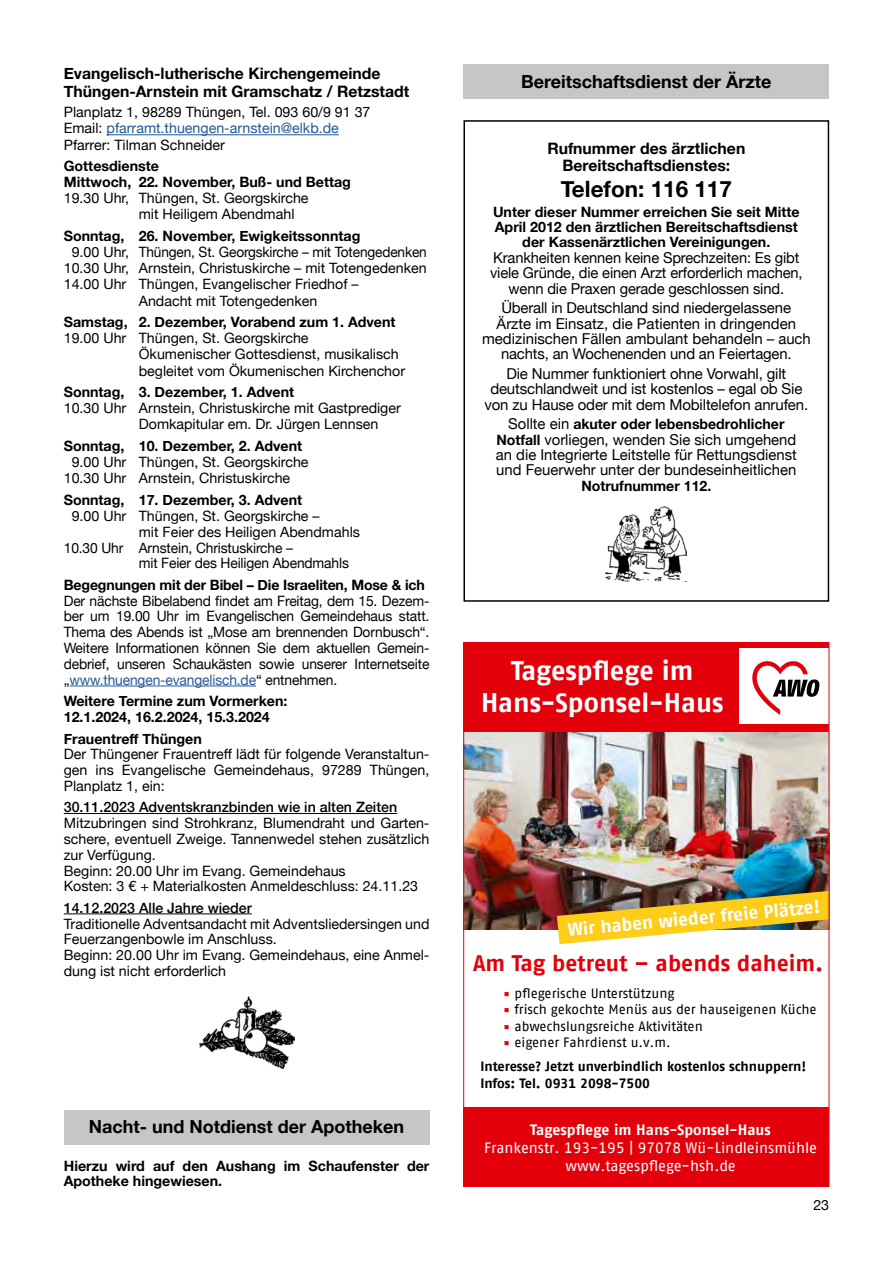
<style>
.page{position:relative;width:893px;height:1263px;background:#fff}
.page>*{position:absolute;margin:0;border:0;box-sizing:border-box;transform-origin:0 0}
.t1{font:700 27px/32.4px "AWO Fago Office";color:#fff;text-align:center}
.t2{font:700 22.5px "AWO Fago Office";color:#e3000b}
.t3{font:700 22.5px "Helvetica Neue";color:#000}
.t4{font:700 18.3px "AWO Fago Office";color:#fff}
.t5{font:700 18px "Helvetica Neue";color:#000}
.t6{font:700 15.75px/17.7px "Helvetica Neue";color:#000}
.t7{font:15px/15.3px "Helvetica Neue";letter-spacing:-.01em;color:#000;text-align:center}
.t8{font:15px/18px "AWO Fago Office";color:#fff;text-align:center}
.t9{font:700 15px "AWO Fago Office";color:#fff}
.t10{font:14.25px/15.8px "Helvetica Neue";color:#000}
.t11{font:700 14.25px/16.2px "Helvetica Neue";color:#000}
.t12{font:500 14.25px "Helvetica Neue";color:#000}
.t13{font:13.5px/16.2px "AWO Fago Office";color:#000}
.t14{font:700 13.5px/16.2px "AWO Fago Office";color:#000}
.s1{color:#22599b}
.s2{font-weight:400;font-size:15px}
.s3{font-weight:700;font-size:14.25px}
</style>
<div class="page">
<hr style="left:107px;top:134px;width:232px;height:1px;background:#22599b">
<hr style="left:70px;top:686px;width:186px;height:1px;background:#22599b">
<hr style="left:64px;top:813px;width:333px;height:1px;background:#000">
<hr style="left:64px;top:913px;width:188px;height:1px;background:#000">
<div style="left:463px;top:65px;width:366px;height:34px;background:#c5c6c6"></div>
<img style="left:606px;top:506px;width:81px;height:76px">
<div style="left:463px;top:120px;width:366px;height:482px;border:2px solid #000"></div>
<div style="left:64px;top:1110px;width:365px;height:34px;background:#c6c6c6"></div>
<img style="left:199px;top:997px;width:95px;height:71px">
<img style="left:465px;top:732px;width:362px;height:197px">
<div style="left:463px;top:642px;width:366px;height:90px;background:#e3000b"></div>
<div style="left:463px;top:1107px;width:366px;height:79px;background:#e3000b"></div>
<img style="left:557px;top:891px;width:270px;height:53px">
<div style="left:739px;top:648px;width:90px;height:76px;background:#fff"></div>
<svg style="left:752px;top:661px;width:67px;height:54px"></svg>
<p class="t6" style="left:64px;top:65px;width:347px">Evangelisch-lutherische Kirchengemeinde<br>Thüngen-Arnstein mit Gramschatz / Retzstadt</p>
<p class="t10" style="left:64px;top:105px;width:308px;line-height:16.2px">Planplatz 1, 98289 Thüngen, Tel. 093 60/9 91 37<br>Email: <span class="s1">pfarramt.thuengen-arnstein@elkb.de<br></span>Pfarrer: Tilman Schneider</p>
<p class="t11" style="left:64px;top:158px;width:289px">Gottesdienste<br>Mittwoch, 22. November, Buß- und Bettag</p>
<p class="t10" style="left:139px;top:191px;width:171px;line-height:16.2px;text-indent:-75px">19.30 Uhr, Thüngen, St. Georgskirche mit Heiligem Abendmahl</p>
<p class="t11" style="left:64px;top:228px;width:298px">Sonntag, 26. November, Ewigkeitssonntag</p>
<p class="t10" style="left:72px;top:245px;width:357px">9.00 Uhr, Thüngen, St. Georgskirche – mit Totengedenken</p>
<p class="t10" style="left:64px;top:261px;width:364px">10.30 Uhr, Arnstein, Christuskirche – mit Totengedenken</p>
<p class="t10" style="left:64px;top:277px;width:296px">14.00 Uhr Thüngen, Evangelischer Friedhof –</p>
<p class="t10" style="left:139px;top:293px;width:180px">Andacht mit Totengedenken</p>
<p class="t11" style="left:64px;top:314px;width:333px">Samstag, 2. Dezember, Vorabend zum 1. Advent</p>
<p class="t10" style="left:139px;top:331px;width:268px;line-height:16.2px;text-indent:-75px">19.00 Uhr Thüngen, St. Georgskirche<br>Ökumenischer Gottesdienst, musikalisch begleitet vom Ökumenischen Kirchenchor</p>
<p class="t11" style="left:64px;top:384px;width:232px">Sonntag, 3. Dezember, 1. Advent</p>
<p class="t10" style="left:139px;top:401px;width:264px;line-height:16.2px;text-indent:-75px">10.30 Uhr Arnstein, Christuskirche mit Gastprediger<br>Domkapitular em. Dr. Jürgen Lennsen</p>
<p class="t11" style="left:64px;top:438px;width:240px">Sonntag, 10. Dezember, 2. Advent</p>
<p class="t10" style="left:64px;top:455px;width:246px;line-height:16.2px;text-indent:8px">9.00 Uhr Thüngen, St. Georgskirche<br>10.30 Uhr Arnstein, Christuskirche</p>
<p class="t11" style="left:64px;top:492px;width:240px">Sonntag, 17. Dezember, 3. Advent</p>
<p class="t10" style="left:72px;top:509px;width:250px">9.00 Uhr Thüngen, St. Georgskirche –</p>
<p class="t10" style="left:139px;top:525px;width:223px">mit Feier des Heiligen Abendmahls</p>
<p class="t10" style="left:64px;top:540px;width:231px">10.30 Uhr Arnstein, Christuskirche –</p>
<p class="t10" style="left:139px;top:556px;width:212px">mit Feier des Heiligen Abendmahls</p>
<p class="t11" style="left:64px;top:577px;width:363px">Begegnungen mit der Bibel – Die Israeliten, Mose &amp; ich</p>
<p class="t10" style="left:64px;top:593px;width:367px;text-align:justify">Der nächste Bibelabend findet am Freitag, dem 15. Dezem&shy;ber um 19.00 Uhr im Evangelischen Gemeindehaus statt.<br>Thema des Abends ist „Mose am brennenden Dornbusch“.<br>Weitere Informationen können Sie dem aktuellen Gemein&shy;debrief, unseren Schaukästen sowie unserer Internetseite „<span class="s1">www.thuengen-evangelisch.de</span>“ entnehmen.</p>
<p class="t11" style="left:64px;top:693px;width:225px">Weitere Termine zum Vormerken:<br>12.1.2024, 16.2.2024, 15.3.2024</p>
<p class="t11" style="left:64px;top:731px;width:140px">Frauentreff Thüngen</p>
<p class="t10" style="left:64px;top:747px;width:367px;text-align:justify">Der Thüngener Frauentreff lädt für folgende Veranstaltun&shy;gen ins Evangelische Gemeindehaus, 97289 Thüngen, Planplatz 1, ein:</p>
<p class="t12" style="left:64px;top:796px;width:335px">30.11.2023 Adventskranzbinden wie in alten Zeiten</p>
<p class="t10" style="left:64px;top:816px;width:367px">Mitzubringen sind Strohkranz, Blumendraht und Garten&shy;schere, eventuell Zweige. Tannenwedel stehen zusätzlich zur Verfügung.<br>Beginn: 20.00 Uhr im Evang. Gemeindehaus<br>Kosten: 3 € + Materialkosten Anmeldeschluss: 24.11.23</p>
<p class="t12" style="left:64px;top:896px;width:190px">14.12.2023 Alle Jahre wieder</p>
<p class="t10" style="left:64px;top:916px;width:367px">Traditionelle Adventsandacht mit Adventsliedersingen und Feuerzangenbowle im Anschluss.<br>Beginn: 20.00 Uhr im Evang. Gemeindehaus, eine Anmel&shy;dung ist nicht erforderlich</p>
<p class="t5" style="left:89px;top:1112px;width:317px">Nacht- und Notdienst der Apotheken</p>
<p class="t11" style="left:64px;top:1158px;width:367px;line-height:15.8px">Hierzu wird auf den Aushang im Schaufenster der<br>Apotheke hingewiesen.</p>
<p class="t5" style="left:521px;top:67px;width:252px">Bereitschaftsdienst der Ärzte</p>
<p class="t6" style="left:547px;top:140px;width:199px;line-height:17.2px;text-align:center">Rufnummer des ärztlichen<br>Bereitschaftsdienstes:</p>
<h2 class="t3" style="left:561px;top:171px;width:173px">Telefon: 116 117</h2>
<p class="t11" style="left:493px;top:204px;width:308px;line-height:15.5px;text-align:center">Unter dieser Nummer erreichen Sie seit Mitte<br>April 2012 den ärztlichen Bereitschaftsdienst der Kassenärztlichen Vereinigungen.</p>
<p class="t7" style="left:490px;top:251px;width:314px">Krankheiten kennen keine Sprechzeiten: Es gibt viele Gründe, die einen Arzt erforderlich machen, wenn die Praxen gerade geschlossen sind.</p>
<p class="t7" style="left:482px;top:301px;width:330px">Überall in Deutschland sind niedergelassene<br>Ärzte im Einsatz, die Patienten in dringenden medizinischen Fällen ambulant behandeln – auch nachts, an Wochenenden und an Feiertagen.</p>
<p class="t7" style="left:484px;top:367px;width:325px">Die Nummer funktioniert ohne Vorwahl, gilt deutschlandweit und ist kostenlos – egal ob Sie von zu Hause oder mit dem Mobiltelefon anrufen.</p>
<p class="t11" style="left:508px;top:417px;width:278px"><span class="s2">Sollte ein</span> akuter oder lebensbedrohlicher</p>
<p class="t7" style="left:496px;top:433px;width:302px;text-align:justify"><span class="s3">Notfall</span> vorliegen, wenden Sie sich umgehend an die Integrierte Leitstelle für Rettungsdienst und Feuerwehr unter der bundeseinheitlichen</p>
<p class="t11" style="left:581px;top:478px;width:131px">Notrufnummer 112.</p>
<h1 class="t1" style="left:481px;top:654px;width:244px">Tagespflege im<br>Hans-Sponsel-Haus</h1>
<p class="t4" style="left:567px;top:918px;width:254px;rotate:-5deg">Wir haben wieder freie Plätze!</p>
<h2 class="t2" style="left:473px;top:950px;width:351px">Am Tag betreut – abends daheim.</h2>
<p class="t13" style="left:514px;top:985px;width:304px">pflegerische Unterstützung<br>frisch gekochte Menüs aus der hauseigenen Küche abwechslungsreiche Aktivitäten<br>eigener Fahrdienst u.v.m.</p>
<p class="t14" style="left:480px;top:1058px;width:327px">Interesse? Jetzt unverbindlich kostenlos schnuppern!<br>Infos: Tel. 0931 2098-7500</p>
<p class="t9" style="left:530px;top:1120px;width:242px">Tagespflege im Hans-Sponsel-Haus</p>
<p class="t8" style="left:484px;top:1138px;width:334px">Frankenstr. 193-195 | 97078 Wü-Lindleinsmühle www.tagespflege-hsh.de</p>
<p class="t10" style="left:813px;top:1197px;width:17px">23</p>
</div>
